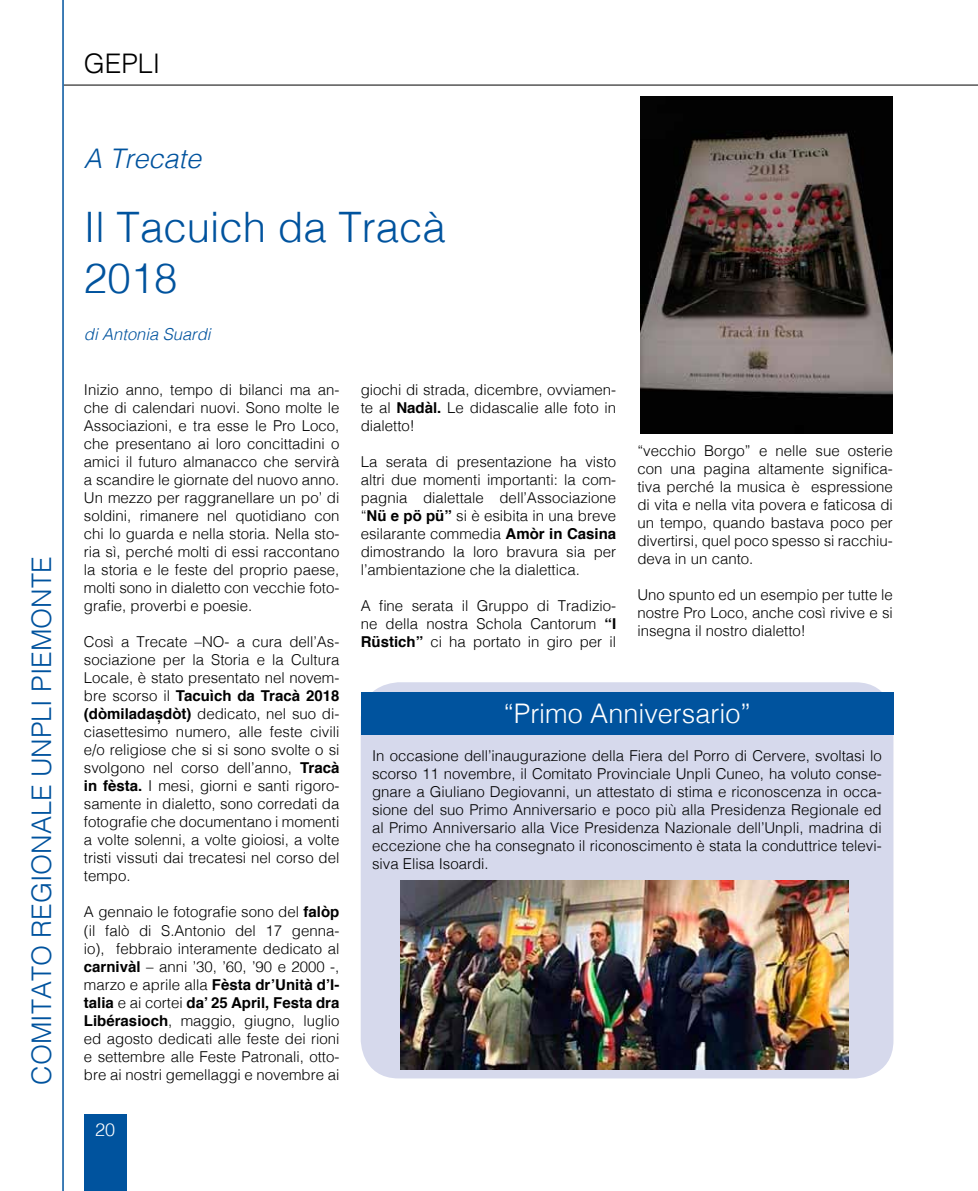
<style>
.page{position:relative;width:978px;height:1191px;background:#fff}
.page>*{position:absolute;margin:0;border:0;box-sizing:border-box;transform-origin:0 0}
.t1{font:300 42px/50.4px "Helvetica";color:#00539e}
.t2{font:300 27px "Helvetica";color:#00539e}
.t3{font:300 27px "Helvetica";color:#fff}
.t4{font:italic 300 27px "Helvetica";color:#00539e}
.t5{font:300 27px "Helvetica";color:#000}
.t6{font:300 18px "Helvetica";color:#fff}
.t7{font:italic 300 16.5px "Helvetica";color:#00539e}
.t8{font:300 15px/18px "Helvetica";color:#000;text-align:justify}
.s1{font-weight:700}
</style>
<div class="page">
<div style="left:84px;top:1114px;width:42px;height:77px;background:#00539e"></div>
<hr style="left:64px;top:85px;width:914px;height:1px;background:#000">
<hr style="left:62px;top:0;width:2px;height:1191px;background:#00539e">
<div style="left:361px;top:682px;width:532px;height:396px;background:#d6d9ec;border-radius:38px"></div>
<div style="left:361px;top:692px;width:532px;height:43px;background:#00539e"></div>
<img style="left:640px;top:97px;width:253px;height:336px">
<img style="left:400px;top:881px;width:448px;height:188px">
<h2 class="t2" style="left:19px;top:1085px;width:530px;rotate:-90deg">COMITATO REGIONALE UNPLI PIEMONTE</h2>
<h2 class="t5" style="left:84px;top:41px;width:78px">GEPLI</h2>
<h2 class="t4" style="left:84px;top:135px;width:119px">A Trecate</h2>
<h1 class="t1" style="left:84px;top:199px;width:363px">Il Tacuich da Tracà<br>2018</h1>
<p class="t7" style="left:84px;top:320px;width:128px">di Antonia Suardi</p>
<p class="t8" style="left:84px;top:380px;width:257px">Inizio anno, tempo di bilanci ma an&shy;che di calendari nuovi. Sono molte le Associazioni, e tra esse le Pro Loco, che presentano ai loro concittadini o amici il futuro almanacco che servirà a scandire le giornate del nuovo anno.<br>Un mezzo per raggranellare un po’ di soldini, rimanere nel quotidiano con chi lo guarda e nella storia. Nella sto&shy;ria sì, perché molti di essi raccontano la storia e le feste del proprio paese, molti sono in dialetto con vecchie foto&shy;grafie, proverbi e poesie.</p>
<p class="t8" style="left:84px;top:632px;width:257px">Così a Trecate –NO- a cura dell’As&shy;sociazione per la Storia e la Cultura Locale, è stato presentato nel novem&shy;bre scorso il <span class="s1">Tacuìch da Tracà 2018 (dòmiladașdòt)</span> dedicato, nel suo di&shy;ciasettesimo numero, alle feste civili e/o religiose che si si sono svolte o si svolgono nel corso dell’anno, <span class="s1">Tracà in fèsta.</span> I mesi, giorni e santi rigoro&shy;samente in dialetto, sono corredati da fotografie che documentano i momenti a volte solenni, a volte gioiosi, a volte tristi vissuti dai trecatesi nel corso del tempo.</p>
<p class="t8" style="left:84px;top:902px;width:257px">A gennaio le fotografie sono del <span class="s1">falòp </span>(il falò di S.Antonio del 17 genna&shy;io), febbraio interamente dedicato al <span class="s1">carnivàl</span> – anni ’30, ’60, ’90 e 2000 -, marzo e aprile alla <span class="s1">Fèsta dr’Unità d’I&shy;talia</span> e ai cortei <span class="s1">da’ 25 April, Festa dra Libérasioch</span>, maggio, giugno, luglio ed agosto dedicati alle feste dei rioni e settembre alle Feste Patronali, otto&shy;bre ai nostri gemellaggi e novembre ai</p>
<p class="t6" style="left:95px;top:1114px;width:22px">20</p>
<p class="t8" style="left:361px;top:380px;width:257px">giochi di strada, dicembre, ovviamen&shy;te al <span class="s1">Nadàl.</span> Le didascalie alle foto in dialetto!</p>
<p class="t8" style="left:361px;top:452px;width:257px">La serata di presentazione ha visto altri due momenti importanti: la com&shy;pagnia dialettale dell’Associazione “<span class="s1">Nü e pö pü”</span> si è esibita in una breve esilarante commedia <span class="s1">Amòr in Casina </span>dimostrando la loro bravura sia per l’ambientazione che la dialettica.</p>
<p class="t8" style="left:361px;top:596px;width:257px">A fine serata il Gruppo di Tradizio&shy;ne della nostra Schola Cantorum <span class="s1">“I Rüstich”</span> ci ha portato in giro per il</p>
<p class="t8" style="left:637px;top:441px;width:257px">“vecchio Borgo” e nelle sue osterie con una pagina altamente significa&shy;tiva perché la musica è espressione di vita e nella vita povera e faticosa di un tempo, quando bastava poco per divertirsi, quel poco spesso si racchiu&shy;deva in un canto.</p>
<p class="t8" style="left:637px;top:585px;width:257px">Uno spunto ed un esempio per tutte le nostre Pro Loco, anche così rivive e si insegna il nostro dialetto!</p>
<h2 class="t3" style="left:503px;top:691px;width:249px">“Primo Anniversario”</h2>
<p class="t8" style="left:372px;top:745px;width:511px">In occasione dell’inaugurazione della Fiera del Porro di Cervere, svoltasi lo scorso 11 novembre, il Comitato Provinciale Unpli Cuneo, ha voluto conse&shy;gnare a Giuliano Degiovanni, un attestato di stima e riconoscenza in occa&shy;sione del suo Primo Anniversario e poco più alla Presidenza Regionale ed al Primo Anniversario alla Vice Presidenza Nazionale dell’Unpli, madrina di eccezione che ha consegnato il riconoscimento è stata la conduttrice televi&shy;siva Elisa Isoardi.</p>
</div>
